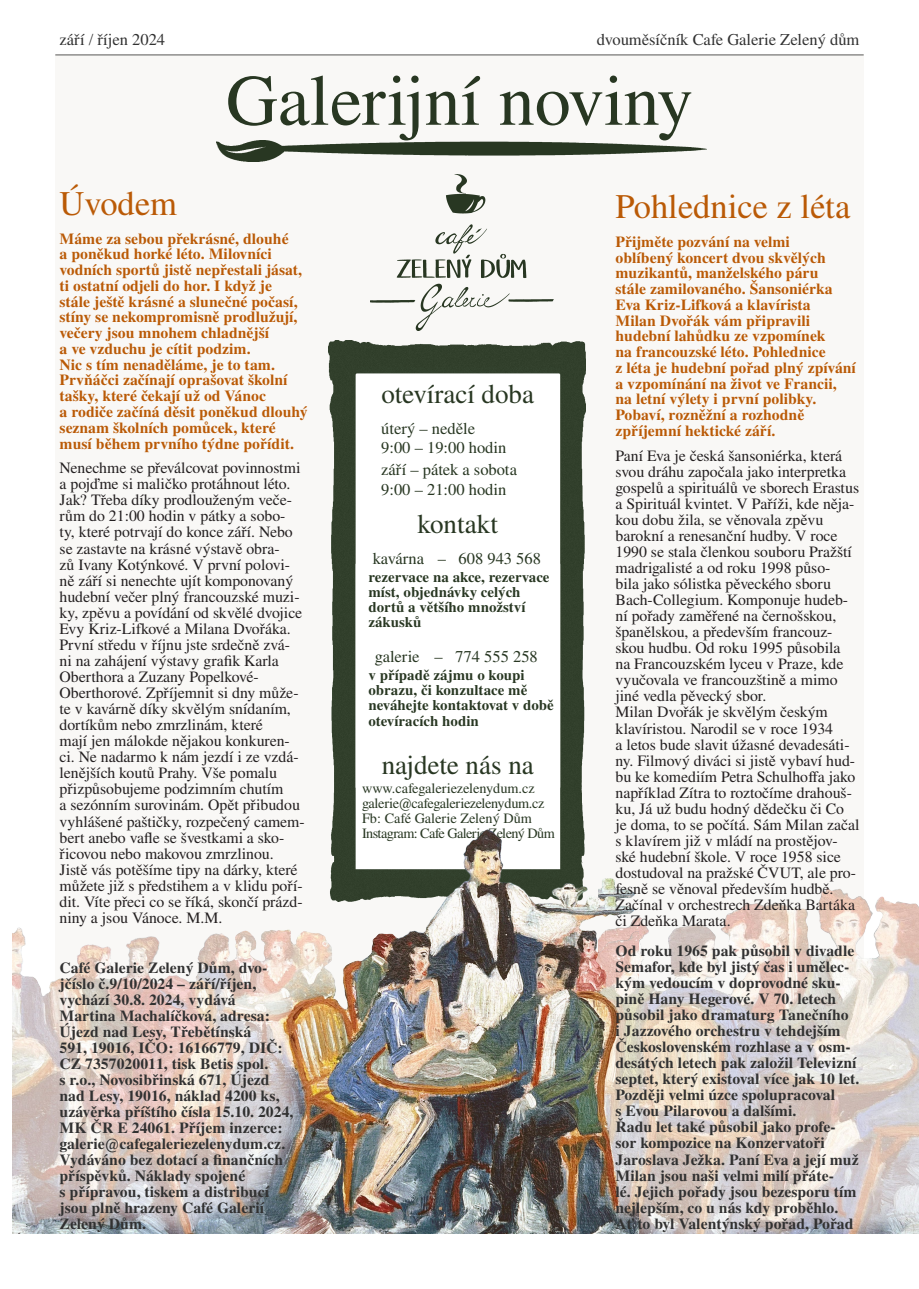
<style>
.page{position:relative;width:919px;height:1289px;background:#fff}
.page>*{position:absolute;margin:0;border:0;box-sizing:border-box;transform-origin:0 0}
.t1{font:72px "Nimbus Rom No 9 L";color:#283722}
.NÁZEV{font:34.5px "Nimbus Rom No 9 L";color:#ba5a06}
.Paragraph_Style_2{font:27px "Nimbus Rom No 9 L";color:#283722}
.PGRAF{font:16.5px "Nimbus Rom No 9 L";color:#283722}
.t2{font:16.5px "Nimbus Rom No 9 L";color:#313131}
.PARAGRAF{font:15.75px/16px "Nimbus Rom No 9 L";color:#231f20}
.PARAGRAF-2{font:500 15.75px/16px "Nimbus Rom No 9 L";color:#313131}
.Paragraph_Style_6{font:500 15.75px/15.8px "Nimbus Rom No 9 L";color:#ba5a06}
.Paragraph_Style_6-2{font:500 15px/15px "Nimbus Rom No 9 L";color:#283722}
.PARAGRAF-3{font:14.25px "Nimbus Rom No 9 L";color:#283722}
.PARAGRAF-4{font:14.25px "Nimbus Rom No 9 L";letter-spacing:-.02em;color:#283722}
.PARAGRAF-5{font:14.25px "Nimbus Rom No 9 L";letter-spacing:-.04em;color:#283722}
</style>
<div class="page">
<div style="left:55px;top:55px;width:808px;height:1135px;background:#f9f8f6"></div>
<img style="left:217px;top:140px;width:489px;height:22px">
<img style="left:371px;top:175px;width:182px;height:155px">
<hr style="left:55px;top:55px;width:808px;height:1px;background:#313131">
<img style="left:328px;top:340px;width:257px;height:489px">
<img style="left:13px;top:927px;width:253px;height:306px">
<img style="left:638px;top:888px;width:280px;height:345px">
<img style="left:266px;top:829px;width:372px;height:404px">
<p class="t2" style="left:60px;top:28px;width:107px">září / říjen 2024</p>
<p class="t2" style="left:597px;top:28px;width:264px">dvouměsíčník Cafe Galerie Zelený dům</p>
<p class="t1" style="left:226px;top:49px;width:468px">Galerijní noviny</p>
<p class="NÁZEV" style="left:60px;top:179px;width:119px">Úvodem</p>
<p class="Paragraph_Style_6" style="left:60px;top:230px;width:249px">Máme za sebou překrásné, dlouhé<br>a poněkud horké léto. Milovníci vodních sportů jistě nepřestali jásat, ti ostatní odjeli do hor. I když je<br>stále ještě krásné a slunečné počasí, stíny se nekompromisně prodlužují, večery jsou mnohem chladnější<br>a ve vzduchu je cítit podzim.<br>Nic s tím nenaděláme, je to tam.<br>Prvňáčci začínají oprašovat školní tašky, které čekají už od Vánoc<br>a rodiče začíná děsit poněkud dlouhý seznam školních pomůcek, které musí během prvního týdne pořídit.</p>
<p class="PARAGRAF" style="left:60px;top:459px;width:247px">Nenechme se převálcovat povinnostmi a pojďme si maličko protáhnout léto.<br>Jak? Třeba díky prodlouženým veče&shy;rům do 21:00 hodin v pátky a sobo&shy;ty, které potrvají do konce září. Nebo se zastavte na krásné výstavě obra-<br>zů Ivany Kotýnkové. V první polovi&shy;ně září si nenechte ujít komponovaný hudební večer plný francouzské muzi&shy;ky, zpěvu a povídání od skvělé dvojice Evy Kriz-Lifkové a Milana Dvořáka.<br>První středu v říjnu jste srdečně zvá&shy;ni na zahájení výstavy grafik Karla Oberthora a Zuzany Popelkové-Oberthorové. Zpříjemnit si dny může&shy;te v kavárně díky skvělým snídaním, dortíkům nebo zmrzlinám, které<br>mají jen málokde nějakou konkuren&shy;ci. Ne nadarmo k nám jezdí i ze vzdá&shy;lenějších koutů Prahy. Vše pomalu přizpůsobujeme podzimním chutím<br>a sezónním surovinám. Opět přibudou vyhlášené paštičky, rozpečený camem&shy;bert anebo vafle se švestkami a sko&shy;řicovou nebo makovou zmrzlinou.<br>Jistě vás potěšíme tipy na dárky, které můžete již s předstihem a v klidu poří&shy;dit. Víte přeci co se říká, skončí prázd&shy;niny a jsou Vánoce. M.M.</p>
<p class="PARAGRAF-2" style="left:60px;top:958px;width:235px">Café Galerie Zelený Dům, dvo&shy;jčíslo č.9/10/2024 – září/říjen, vychází 30.8. 2024, vydává<br>Martina Machalíčková, adresa:<br>Újezd nad Lesy, Třebětínská<br>591, 19016, IČO: 16166779, DIČ:<br>CZ 7357020011, tisk Betis spol.<br>s r.o., Novosibřinská 671, Újezd nad Lesy, 19016, náklad 4200 ks, uzávěrka příštího čísla 15.10. 2024,<br>MK ČR E 24061. Příjem inzerce: galerie@cafegaleriezelenydum.cz.<br>Vydáváno bez dotací a finančních příspěvků. Náklady spojené<br>s přípravou, tiskem a distribucí jsou plně hrazeny Café Galerií<br>Zelený Dům.</p>
<p class="Paragraph_Style_2" style="left:381px;top:374px;width:154px">otevírací doba</p>
<p class="PGRAF" style="left:381px;top:416px;width:95px">úterý – neděle</p>
<p class="PGRAF" style="left:381px;top:435px;width:127px">9:00 – 19:00 hodin</p>
<p class="PGRAF" style="left:381px;top:458px;width:137px">září – pátek a sobota</p>
<p class="PGRAF" style="left:381px;top:477px;width:127px">9:00 – 21:00 hodin</p>
<p class="Paragraph_Style_2" style="left:417px;top:504px;width:82px">kontakt</p>
<p class="PGRAF" style="left:372px;top:546px;width:170px">kavárna – 608 943 568</p>
<p class="Paragraph_Style_6-2" style="left:368px;top:569px;width:183px">rezervace na akce, rezervace míst, objednávky celých dortů a většího množství zákusků</p>
<p class="PGRAF" style="left:375px;top:645px;width:164px">galerie – 774 555 258</p>
<p class="Paragraph_Style_6-2" style="left:368px;top:667px;width:187px">v případě zájmu o koupi obrazu, či konzultace mě neváhejte kontaktovat v době otevíracích hodin</p>
<p class="Paragraph_Style_2" style="left:381px;top:745px;width:154px">najdete nás na</p>
<p class="PARAGRAF-3" style="left:362px;top:777px;width:174px">www.cafegaleriezelenydum.cz</p>
<p class="PARAGRAF-4" style="left:362px;top:792px;width:184px">galerie@cafegaleriezelenydum.cz</p>
<p class="PARAGRAF-3" style="left:362px;top:807px;width:171px">Fb: Café Galerie Zelený Dům</p>
<p class="PARAGRAF-5" style="left:362px;top:822px;width:194px">Instagram: Cafe Galerie Zelený Dům</p>
<p class="NÁZEV" style="left:615px;top:182px;width:236px">Pohlednice z léta</p>
<p class="Paragraph_Style_6" style="left:615px;top:233px;width:242px">Přijměte pozvání na velmi<br>oblíbený koncert dvou skvělých muzikantů, manželského páru<br>stále zamilovaného. Šansoniérka<br>Eva Kriz-Lifková a klavírista<br>Milan Dvořák vám připravili hudební lahůdku ze vzpomínek<br>na francouzské léto. Pohlednice<br>z léta je hudební pořad plný zpívání a vzpomínání na život ve Francii, na letní výlety i první polibky.<br>Pobaví, rozněžní a rozhodně zpříjemní hektické září.</p>
<p class="PARAGRAF" style="left:615px;top:446px;width:245px">Paní Eva je česká šansoniérka, která svou dráhu započala jako interpretka gospelů a spirituálů ve sborech Erastus a Spirituál kvintet. V Paříži, kde něja&shy;kou dobu žila, se věnovala zpěvu barokní a renesanční hudby. V roce 1990 se stala členkou souboru Pražští madrigalisté a od roku 1998 půso-<br>bila jako sólistka pěveckého sboru Bach-Collegium. Komponuje hudeb&shy;ní pořady zaměřené na černošskou, španělskou, a především francouz&shy;skou hudbu. Od roku 1995 působila na Francouzském lyceu v Praze, kde vyučovala ve francouzštině a mimo jiné vedla pěvecký sbor.</p>
<p class="PARAGRAF" style="left:615px;top:703px;width:245px">Milan Dvořák je skvělým českým klavíristou. Narodil se v roce 1934<br>a letos bude slavit úžasné devadesáti&shy;ny. Filmový diváci si jistě vybaví hud&shy;bu ke komediím Petra Schulhoffa jako například Zítra to roztočíme drahouš&shy;ku, Já už budu hodný dědečku či Co<br>je doma, to se počítá. Sám Milan začal s klavírem již v mládí na prostějov&shy;ské hudební škole. V roce 1958 sice dostudoval na pražské ČVUT, ale pro&shy;fesně se věnoval především hudbě.<br>Začínal v orchestrech Zdeňka Bartáka či Zdeňka Marata.</p>
<p class="PARAGRAF-2" style="left:615px;top:942px;width:245px">Od roku 1965 pak působil v divadle Semafor, kde byl jistý čas i umělec&shy;kým vedoucím v doprovodné sku&shy;pině Hany Hegerové. V 70. letech působil jako dramaturg Tanečního<br>i Jazzového orchestru v tehdejším Československém rozhlase a v osm&shy;desátých letech pak založil Televizní septet, který existoval více jak 10 let.<br>Později velmi úzce spolupracoval<br>s Evou Pilarovou a dalšími.</p>
<p class="PARAGRAF-2" style="left:615px;top:1118px;width:245px">Řadu let také působil jako profe&shy;sor kompozice na Konzervatoři Jaroslava Ježka. Paní Eva a její muž Milan jsou naši velmi milí přáte-<br>lé. Jejich pořady jsou bezesporu tím nejlepším, co u nás kdy proběhlo.<br>Ať to byl Valentýnský pořad, Pořad</p>
</div>
